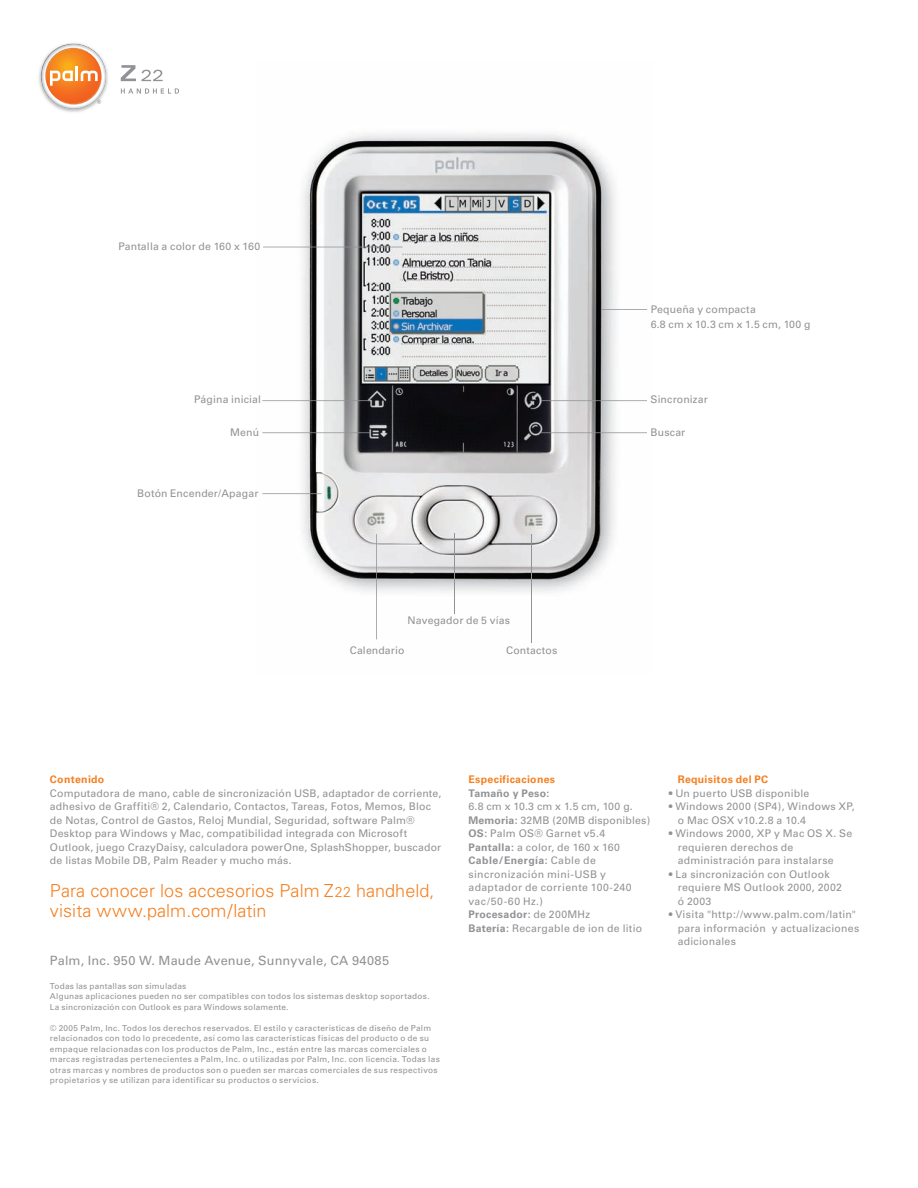
<style>
.page{position:relative;width:918px;height:1188px;background:#fff}
.page>*{position:absolute;margin:0;border:0;box-sizing:border-box;transform-origin:0 0}
.t1{font:300 18px/19.5px "Univers";letter-spacing:.005em;color:#f58021}
.t2{font:12.75px "Univers";letter-spacing:.01em;color:#919295}
.t3{font:10.5px/13.5px "Univers";letter-spacing:.015em;color:#919295}
.t4{font:700 10.5px "Univers";letter-spacing:.03em;color:#f58021}
.t5{font:700 10.5px "Univers";letter-spacing:.02em;color:#919295}
.t6{font:8.25px/10.5px "Univers";letter-spacing:.03em;color:#919295}
.s1{font-size:14.25px}
.s2{font-weight:700}
</style>
<div class="page">
<img style="left:262px;top:133px;width:385px;height:510px">
<hr style="left:531px;top:534px;width:1px;height:108px;background:#919295">
<hr style="left:455px;top:533px;width:1px;height:80px;background:#919295">
<hr style="left:376px;top:534px;width:1px;height:105px;background:#919295">
<hr style="left:601px;top:309px;width:46px;height:1px;background:#919295">
<hr style="left:263px;top:247px;width:140px;height:1px;background:#919295">
<hr style="left:262px;top:432px;width:108px;height:1px;background:#919295">
<hr style="left:262px;top:400px;width:108px;height:1px;background:#919295">
<hr style="left:541px;top:432px;width:106px;height:1px;background:#919295">
<hr style="left:541px;top:400px;width:106px;height:1px;background:#919295">
<hr style="left:262px;top:493px;width:59px;height:1px;background:#919295">
<svg style="left:121px;top:65px;width:42px;height:16px"></svg>
<svg style="left:121px;top:88px;width:58px;height:6px"></svg>
<img style="left:39px;top:43px;width:69px;height:69px">
<svg style="left:41px;top:44px;width:65px;height:65px"></svg>
<svg style="left:45px;top:48px;width:57px;height:57px"></svg>
<svg style="left:46px;top:48px;width:56px;height:56px"></svg>
<svg style="left:46px;top:49px;width:55px;height:55px"></svg>
<svg style="left:47px;top:49px;width:53px;height:54px;background:#f47d21"></svg>
<hr style="left:75px;top:67px;width:3px;height:14px;background:#fff">
<svg style="left:81px;top:71px;width:17px;height:10px"></svg>
<svg style="left:50px;top:71px;width:23px;height:15px"></svg>
<svg style="left:97px;top:100px;width:4px;height:4px"></svg>
<p class="t3" style="left:118px;top:240px;width:143px">Pantalla a color de 160 x 160</p>
<p class="t3" style="left:194px;top:393px;width:68px">Página inicial</p>
<p class="t3" style="left:651px;top:302px;width:161px;line-height:15px">Pequeña y compacta<br>6.8 cm x 10.3 cm x 1.5 cm, 100 g</p>
<p class="t3" style="left:651px;top:393px;width:59px">Sincronizar</p>
<p class="t3" style="left:230px;top:425px;width:30px">Menú</p>
<p class="t3" style="left:651px;top:425px;width:36px">Buscar</p>
<p class="t3" style="left:137px;top:486px;width:123px">Botón Encender/Apagar</p>
<p class="t3" style="left:408px;top:614px;width:104px">Navegador de 5 vías</p>
<p class="t3" style="left:350px;top:643px;width:56px">Calendario</p>
<p class="t3" style="left:506px;top:643px;width:53px">Contactos</p>
<p class="t4" style="left:50px;top:773px;width:56px">Contenido</p>
<p class="t3" style="left:50px;top:786px;width:393px">Computadora de mano, cable de sincronización USB, adaptador de corriente, adhesivo de Graffiti® 2, Calendario, Contactos, Tareas, Fotos, Memos, Bloc de Notas, Control de Gastos, Reloj Mundial, Seguridad, software Palm® Desktop para Windows y Mac, compatibilidad integrada con Microsoft Outlook, juego CrazyDaisy, calculadora powerOne, SplashShopper, buscador de listas Mobile DB, Palm Reader y mucho más.</p>
<h1 class="t1" style="left:50px;top:881px;width:386px">Para conocer los accesorios Palm Z<span class="s1">22</span> handheld, visita www.palm.com/latin</h1>
<p class="t2" style="left:50px;top:953px;width:341px">Palm, Inc. 950 W. Maude Avenue, Sunnyvale, CA 94085</p>
<p class="t6" style="left:50px;top:980px;width:381px">Todas las pantallas son simuladas<br>Algunas aplicaciones pueden no ser compatibles con todos los sistemas desktop soportados.<br>La sincronización con Outlook es para Windows solamente.</p>
<p class="t6" style="left:50px;top:1022px;width:391px">© 2005 Palm, Inc. Todos los derechos reservados. El estilo y características de diseño de Palm relacionados con todo lo precedente, así como las características físicas del producto o de su empaque relacionadas con los productos de Palm, Inc., están entre las marcas comerciales o marcas registradas pertenecientes a Palm, Inc. o utilizadas por Palm, Inc. con licencia. Todas las otras marcas y nombres de productos son o pueden ser marcas comerciales de sus respectivos propietarios y se utilizan para identificar su productos o servicios.</p>
<p class="t4" style="left:468px;top:773px;width:88px">Especificaciones</p>
<p class="t5" style="left:468px;top:787px;width:83px">Tamaño y Peso:</p>
<p class="t3" style="left:468px;top:800px;width:183px">6.8 cm x 10.3 cm x 1.5 cm, 100 g.<br><span class="s2">Memoria:</span> 32MB (20MB disponibles)<br><span class="s2">OS:</span> Palm OS® Garnet v5.4<br><span class="s2">Pantalla:</span> a color, de 160 x 160<br><span class="s2">Cable/Energía:</span> Cable de sincronización mini-USB y adaptador de corriente 100-240 vac/50-60 Hz.)<br><span class="s2">Procesador:</span> de 200MHz<br><span class="s2">Batería:</span> Recargable de ion de litio</p>
<p class="t4" style="left:678px;top:773px;width:92px">Requisitos del PC</p>
<p class="t3" style="left:669px;top:786px;width:142px">• Un puerto USB disponible</p>
<p class="t3" style="left:678px;top:800px;width:179px;text-indent:-9px">• Windows 2000 (SP4), Windows XP, o Mac OSX v10.2.8 a 10.4</p>
<p class="t3" style="left:678px;top:827px;width:176px;text-indent:-9px">• Windows 2000, XP y Mac OS X. Se requieren derechos de administración para instalarse</p>
<p class="t3" style="left:678px;top:867px;width:166px;text-indent:-9px">• La sincronización con Outlook requiere MS Outlook 2000, 2002 ó 2003</p>
<p class="t3" style="left:678px;top:908px;width:183px;text-indent:-9px">• Visita "http://www.palm.com/latin" para información y actualizaciones adicionales</p>
</div>
